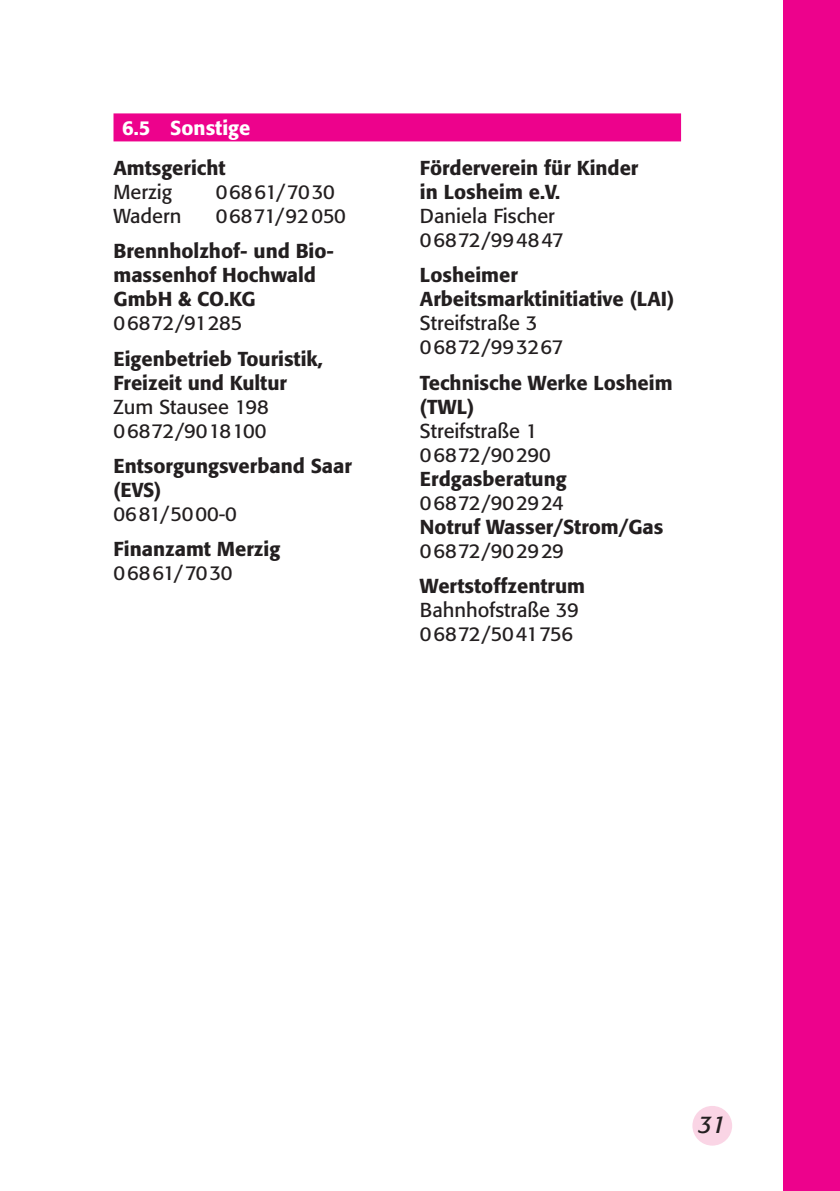
<style>
.page{position:relative;width:840px;height:1191px;background:#fff}
.page>*{position:absolute;margin:0;border:0;box-sizing:border-box;transform-origin:0 0}
.t1{font:italic 24px "Formata";color:#231f20}
.t2{font:500 20px/24px "Formata";color:#231f20}
.t3{font:20px/24px "Formata";color:#231f20}
.t4{font:500 20px "Formata";color:#fff}
</style>
<div class="page">
<div style="left:692px;top:1106px;width:39px;height:39px;background:#fad5e5;border-radius:50%"></div>
<div style="left:782px;top:0;width:57px;height:1191px;background:#ed028c"></div>
<div style="left:113px;top:113px;width:567px;height:28px;background:#ed028c"></div>
<p class="t4" style="left:122px;top:119px;width:130px">6.5 Sonstige</p>
<p class="t2" style="left:113px;top:157px;width:114px">Amtsgericht</p>
<p class="t3" style="left:113px;top:181px;width:60px">Merzig</p>
<p class="t3" style="left:215px;top:181px;width:120px">06861/7030</p>
<p class="t3" style="left:113px;top:205px;width:69px">Wadern</p>
<p class="t3" style="left:215px;top:205px;width:132px">06871/92050</p>
<p class="t2" style="left:113px;top:241px;width:222px">Brennholzhof- und Bio&shy;massenhof Hochwald<br>GmbH &amp; CO.KG</p>
<p class="t3" style="left:113px;top:313px;width:130px">06872/91285</p>
<p class="t2" style="left:113px;top:348px;width:211px">Eigenbetrieb Touristik,<br>Freizeit und Kultur</p>
<p class="t3" style="left:113px;top:396px;width:157px">Zum Stausee 198<br>06872/9018100</p>
<p class="t2" style="left:113px;top:455px;width:240px">Entsorgungsverband Saar (EVS)</p>
<p class="t3" style="left:113px;top:503px;width:125px">0681/5000-0</p>
<p class="t2" style="left:113px;top:539px;width:168px">Finanzamt Merzig</p>
<p class="t3" style="left:113px;top:563px;width:120px">06861/7030</p>
<p class="t2" style="left:420px;top:157px;width:220px">Förderverein für Kinder in Losheim e.V.</p>
<p class="t3" style="left:420px;top:205px;width:145px">Daniela Fischer<br>06872/994847</p>
<p class="t2" style="left:420px;top:265px;width:256px">Losheimer<br>Arbeitsmarktinitiative (LAI)</p>
<p class="t3" style="left:420px;top:313px;width:145px">Streifstraße 3<br>06872/993267</p>
<p class="t2" style="left:420px;top:372px;width:254px">Technische Werke Losheim (TWL)</p>
<p class="t3" style="left:420px;top:420px;width:132px">Streifstraße 1<br>06872/90290</p>
<p class="t2" style="left:420px;top:468px;width:148px">Erdgasberatung</p>
<p class="t3" style="left:420px;top:492px;width:145px">06872/902924</p>
<p class="t2" style="left:420px;top:516px;width:245px">Notruf Wasser/Strom/Gas</p>
<p class="t3" style="left:420px;top:540px;width:145px">06872/902929</p>
<p class="t2" style="left:420px;top:575px;width:166px">Wertstoffzentrum</p>
<p class="t3" style="left:420px;top:599px;width:160px">Bahnhofstraße 39<br>06872/5041756</p>
<p class="t1" style="left:698px;top:1114px;width:29px">31</p>
</div>
